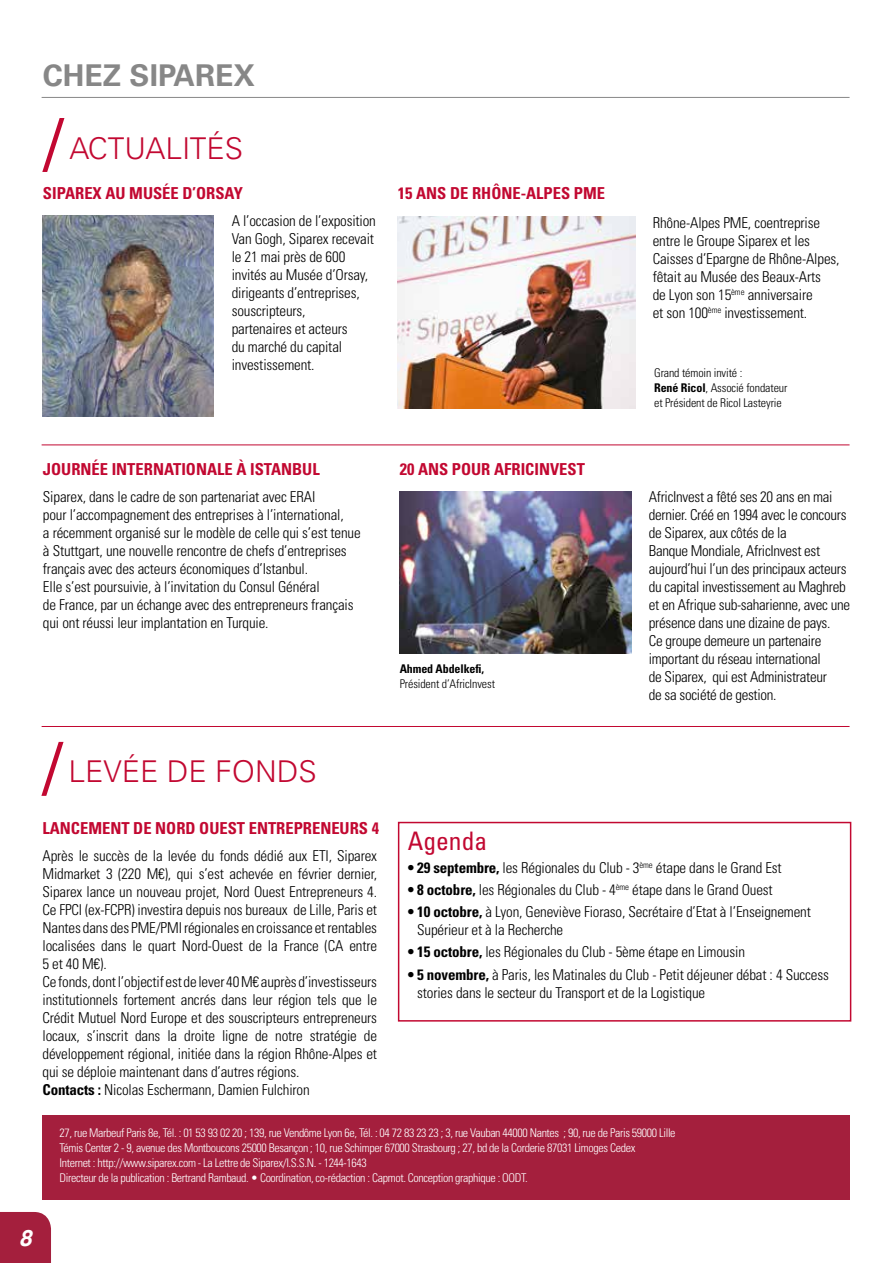
<style>
.page{position:relative;width:893px;height:1263px;background:#fff}
.page>*{position:absolute;margin:0;border:0;box-sizing:border-box;transform-origin:0 0}
.t1{font:73.95px "Univers";color:#c20831}
.t2{font:300 30px "Univers";color:#c20831}
.t3{font:700 30px "Univers";color:#878787}
.t4{font:condensed 25.5px "Univers LT Std";color:#c20831}
.t5{font:italic 700 22.5px "Helvetica";color:#fff}
.t6{font:700 condensed 16.5px "Univers LT Std";color:#c20831}
.t7{font:300 condensed 15px/18px "Univers LT Std";letter-spacing:-.01em;color:#000}
.t8{font:300 condensed 12px/15px "Univers LT Std";letter-spacing:-.03em;color:#fff}
.t9{font:300 condensed 12px/15px "Univers LT Std";letter-spacing:-.01em;color:#000}
.t10{font:700 condensed 12px "Univers LT Std";letter-spacing:-.01em;color:#000}
.s1{font-weight:700}
</style>
<div class="page">
<div style="left:0;top:1212px;width:51px;height:51px;background:#a41f3d"></div>
<div style="left:43px;top:1115px;width:807px;height:85px;background:#a41f3d"></div>
<div style="left:398px;top:822px;width:453px;height:199px;border:2px solid #c20831"></div>
<img style="left:398px;top:217px;width:238px;height:191px">
<img style="left:399px;top:491px;width:233px;height:162px">
<hr style="left:42px;top:444px;width:807px;height:1px;background:#c20831">
<hr style="left:42px;top:726px;width:807px;height:1px;background:#c20831">
<hr style="left:42px;top:97px;width:807px;height:1px;background:#878787">
<img style="left:43px;top:216px;width:170px;height:200px">
<h2 class="t3" style="left:43px;top:58px;width:214px">CHEZ SIPAREX</h2>
<h1 class="t1" style="left:43px;top:101px;width:22px">/</h1>
<h2 class="t2" style="left:69px;top:130px;width:175px">ACTUALITÉS</h2>
<p class="t6" style="left:43px;top:183px;width:201px">SIPAREX AU MUSÉE D’ORSAY</p>
<p class="t7" style="left:232px;top:212px;width:146px">A l’occasion de l’exposition<br>Van Gogh, Siparex recevait le 21 mai près de 600 invités au Musée d’Orsay, dirigeants d’entreprises, souscripteurs,<br>partenaires et acteurs<br>du marché du capital investissement.</p>
<p class="t6" style="left:398px;top:183px;width:209px">15 ANS DE RHÔNE-ALPES PME</p>
<p class="t7" style="left:653px;top:213px;width:188px">Rhône-Alpes PME, coentreprise entre le Groupe Siparex et les<br>Caisses d’Epargne de Rhône-Alpes, fêtait au Musée des Beaux-Arts<br>de Lyon son 15<sup>ème</sup> anniversaire<br>et son 100<sup>ème</sup> investissement.</p>
<p class="t9" style="left:654px;top:366px;width:135px">Grand témoin invité :<br><span class="s1">René Ricol</span>, Associé fondateur et Président de Ricol Lasteyrie</p>
<p class="t6" style="left:43px;top:459px;width:278px">JOURNÉE INTERNATIONALE À ISTANBUL</p>
<p class="t7" style="left:43px;top:488px;width:319px">Siparex, dans le cadre de son partenariat avec ERAI<br>pour l’accompagnement des entreprises à l’international,<br>a récemment organisé sur le modèle de celle qui s’est tenue à Stuttgart, une nouvelle rencontre de chefs d’entreprises français avec des acteurs économiques d’Istanbul.<br>Elle s’est poursuivie, à l’invitation du Consul Général<br>de France, par un échange avec des entrepreneurs français qui ont réussi leur implantation en Turquie.</p>
<h1 class="t1" style="left:42px;top:725px;width:22px">/</h1>
<h2 class="t2" style="left:68px;top:754px;width:250px">LEVÉE DE FONDS</h2>
<p class="t6" style="left:43px;top:818px;width:338px">LANCEMENT DE NORD OUEST ENTREPRENEURS 4</p>
<p class="t7" style="left:43px;top:846px;width:336px">Après le succès de la levée du fonds dédié aux ETI, Siparex Midmarket 3 (220 M€), qui s’est achevée en février dernier, Siparex lance un nouveau projet, Nord Ouest Entrepreneurs 4.<br>Ce FPCI (ex-FCPR) investira depuis nos bureaux de Lille, Paris et Nantes dans des PME/PMI régionales en croissance et rentables localisées dans le quart Nord-Ouest de la France (CA entre 5 et 40 M€).<br>Ce fonds, dont l’objectif est de lever 40 M€ auprès d’investisseurs institutionnels fortement ancrés dans leur région tels que le Crédit Mutuel Nord Europe et des souscripteurs entrepreneurs locaux, s’inscrit dans la droite ligne de notre stratégie de développement régional, initiée dans la région Rhône-Alpes et qui se déploie maintenant dans d’autres régions.<br><span class="s1">Contacts :</span> Nicolas Eschermann, Damien Fulchiron</p>
<p class="t6" style="left:400px;top:459px;width:187px">20 ANS POUR AFRICINVEST</p>
<p class="t10" style="left:400px;top:662px;width:86px">Ahmed Abdelkefi,</p>
<p class="t9" style="left:400px;top:677px;width:97px">Président d’AfricInvest</p>
<p class="t7" style="left:649px;top:488px;width:203px">AfricInvest a fêté ses 20 ans en mai dernier. Créé en 1994 avec le concours de Siparex, aux côtés de la<br>Banque Mondiale, AfricInvest est aujourd’hui l’un des principaux acteurs du capital investissement au Maghreb et en Afrique sub-saharienne, avec une présence dans une dizaine de pays.<br>Ce groupe demeure un partenaire important du réseau international<br>de Siparex, qui est Administrateur<br>de sa société de gestion.</p>
<h3 class="t4" style="left:408px;top:825px;width:81px">Agenda</h3>
<p class="t7" style="left:408px;top:858px;width:375px"><span class="s1">• 29 septembre,</span> les Régionales du Club - 3<sup>ème</sup> étape dans le Grand Est</p>
<p class="t7" style="left:408px;top:880px;width:366px"><span class="s1">• 8 octobre,</span> les Régionales du Club - 4<sup>ème</sup> étape dans le Grand Ouest</p>
<p class="t7" style="left:417px;top:903px;width:395px;text-indent:-9px"><span class="s1">• 10 octobre,</span> à Lyon, Geneviève Fioraso, Secrétaire d’Etat à l’Enseignement<br>Supérieur et à la Recherche</p>
<p class="t7" style="left:408px;top:943px;width:339px"><span class="s1">• 15 octobre,</span> les Régionales du Club - 5ème étape en Limousin</p>
<p class="t7" style="left:417px;top:965px;width:413px;text-indent:-9px"><span class="s1">• 5 novembre,</span> à Paris, les Matinales du Club - Petit déjeuner débat : 4 Success stories dans le secteur du Transport et de la Logistique</p>
<p class="t8" style="left:60px;top:1125px;width:618px">27, rue Marbeuf Paris 8e, Tél. : 01 53 93 02 20 ; 139, rue Vendôme Lyon 6e, Tél. : 04 72 83 23 23 ; 3, rue Vauban 44000 Nantes ; 90, rue de Paris 59000 Lille Témis Center 2 - 9, avenue des Montboucons 25000 Besançon ; 10, rue Schimper 67000 Strasbourg ; 27, bd de la Corderie 87031 Limoges Cedex<br>Internet : http://www.siparex.com - La Lettre de Siparex/I.S.S.N. - 1244-1643<br>Directeur de la publication : Bertrand Rambaud. • Coordination, co-rédaction : Capmot. Conception graphique : OODT.</p>
<h3 class="t5" style="left:19px;top:1219px;width:14px">8</h3>
</div>
